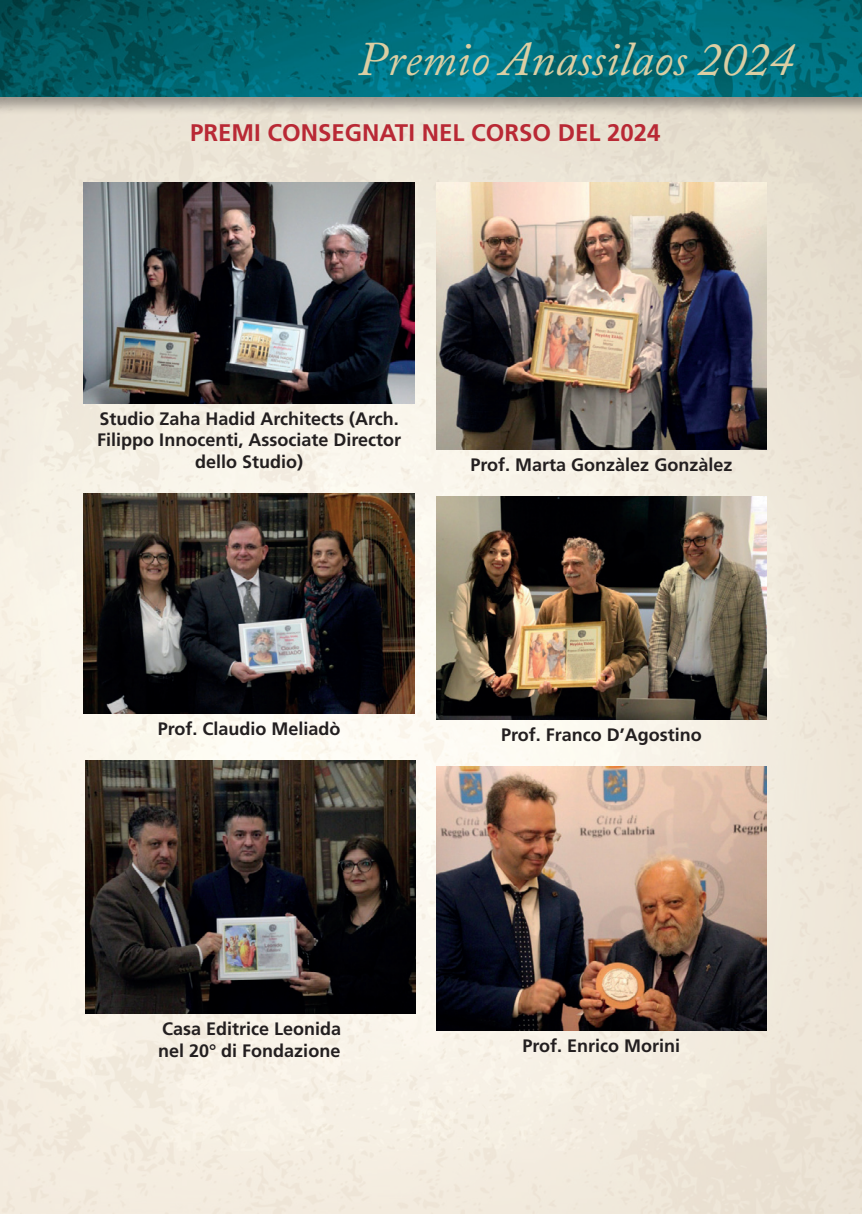
<style>
.page{position:relative;width:862px;height:1214px;background:#fff}
.page>*{position:absolute;margin:0;border:0;box-sizing:border-box;transform-origin:0 0}
.t1{font:italic 48px "Adobe Caslon Pro";color:#dbcea3}
.t2{font:700 24px "Frutiger";color:#b92935}
.t3{font:700 18px/21.6px "Frutiger LT Std";color:#231f20;text-align:center}
</style>
<div class="page">
<img style="left:0;top:115px;width:862px;height:1098px">
<div style="left:0;top:0;width:862px;height:115px;background:#231f20;opacity:.4"></div>
<svg style="left:0;top:0;width:862px;height:96px;background:#006875"></svg>
<img style="left:84px;top:183px;width:330px;height:220px">
<img style="left:84px;top:493px;width:330px;height:220px">
<img style="left:85px;top:760px;width:330px;height:253px">
<img style="left:436px;top:183px;width:330px;height:266px">
<img style="left:436px;top:496px;width:330px;height:223px">
<img style="left:436px;top:766px;width:330px;height:264px">
<h1 class="t1" style="left:357px;top:30px;width:438px">Premio Anassilaos 2024</h1>
<h2 class="t2" style="left:190px;top:118px;width:472px">PREMI CONSEGNATI NEL CORSO DEL 2024</h2>
<p class="t3" style="left:97px;top:408px;width:305px">Studio Zaha Hadid Architects (Arch.<br>Filippo Innocenti, Associate Director dello Studio)</p>
<p class="t3" style="left:470px;top:454px;width:263px">Prof. Marta Gonzàlez Gonzàlez</p>
<p class="t3" style="left:158px;top:718px;width:184px">Prof. Claudio Meliadò</p>
<p class="t3" style="left:501px;top:724px;width:202px">Prof. Franco D’Agostino</p>
<p class="t3" style="left:158px;top:1017px;width:185px;text-align:left">Casa Editrice Leonida nel 20° di Fondazione</p>
<p class="t3" style="left:522px;top:1034px;width:159px">Prof. Enrico Morini</p>
</div>
